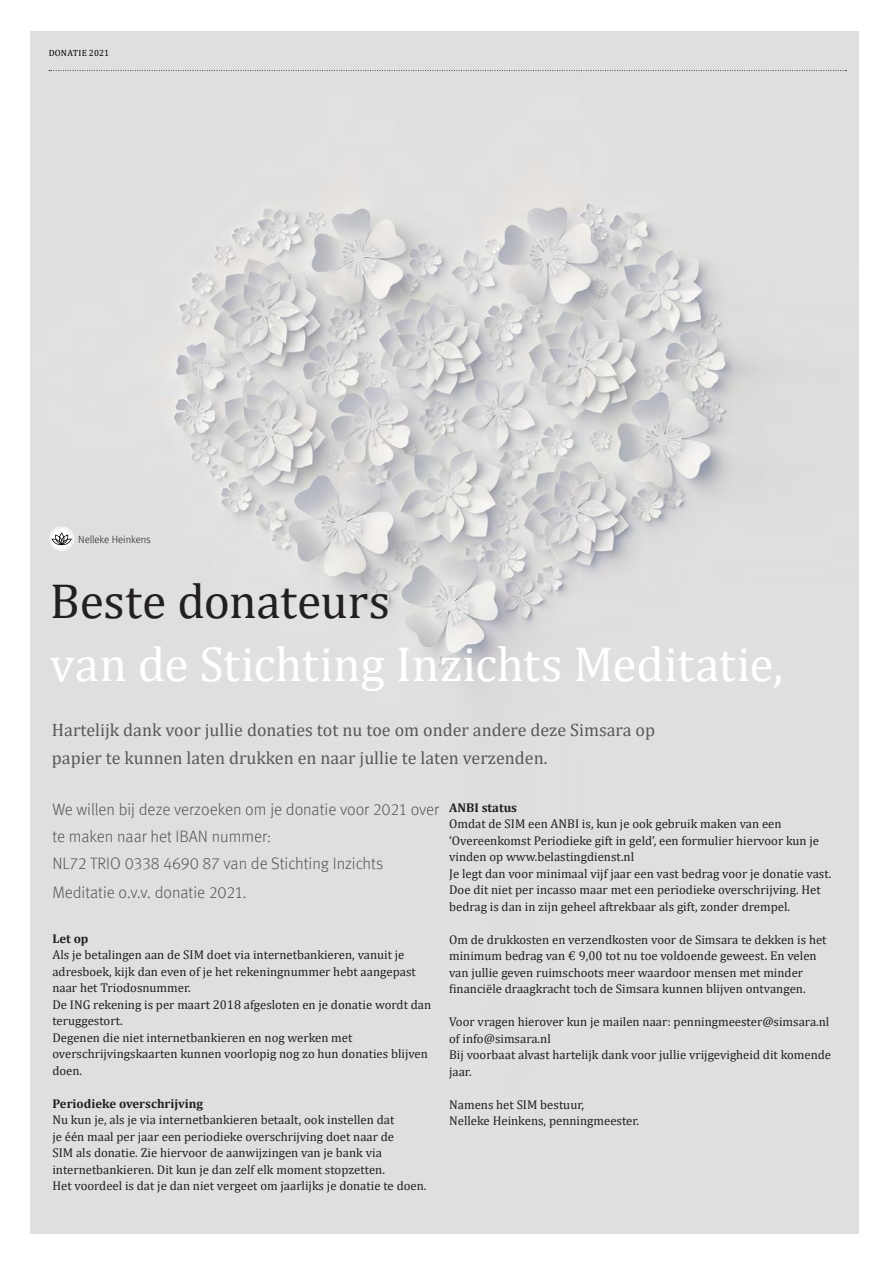
<style>
.page{position:relative;width:893px;height:1263px;background:#fff}
.page>*{position:absolute;margin:0;border:0;box-sizing:border-box;transform-origin:0 0}
.t1{font:49.5px "Cambria";letter-spacing:-.005em;color:#fff}
.t2{font:49.5px "Cambria";letter-spacing:-.005em;color:#231f20}
.t3{font:18px/28.5px "Cambria";color:#57585a}
.t4{font:16.5px/27px "Meta Light LF";color:#57585a}
.t5{font:12.75px/16.5px "Cambria";color:#231f20}
.t6{font:700 12.75px "Cambria";color:#231f20}
.t7{font:300 10.5px "Meta";color:#231f20}
.t8{font:9px "Cambria";letter-spacing:.015em;color:#000}
</style>
<div class="page">
<img style="left:31px;top:31px;width:827px;height:1203px">
<svg style="left:49px;top:70px;width:797px;height:1px"></svg>
<div style="left:51px;top:528px;width:21px;height:21px;background:#fff;border-radius:50%"></div>
<div style="left:50px;top:527px;width:24px;height:24px;border:1px solid #fff;border-radius:50%"></div>
<svg style="left:52px;top:533px;width:20px;height:12px"></svg>
<p class="t8" style="left:49px;top:48px;width:62px">DONATIE 2021</p>
<p class="t7" style="left:78px;top:534px;width:74px">Nelleke Heinkens</p>
<p class="t2" style="left:50px;top:572px;width:342px">Beste donateurs</p>
<p class="t1" style="left:50px;top:635px;width:735px">van de Stichting Inzichts Meditatie,</p>
<p class="t3" style="left:52px;top:715px;width:605px">Hartelijk dank voor jullie donaties tot nu toe om onder andere deze Simsara op papier te kunnen laten drukken en naar jullie te laten verzenden.</p>
<p class="t4" style="left:52px;top:796px;width:388px">We willen bij deze verzoeken om je donatie voor 2021 over te maken naar het IBAN nummer:</p>
<p class="t4" style="left:52px;top:849px;width:332px;line-height:28.5px">NL72 TRIO 0338 4690 87 van de Stichting Inzichts<br>Meditatie o.v.v. donatie 2021.</p>
<p class="t6" style="left:52px;top:929px;width:38px">Let op</p>
<p class="t5" style="left:52px;top:946px;width:365px">Als je betalingen aan de SIM doet via internetbankieren, vanuit je adresboek, kijk dan even of je het rekeningnummer hebt aangepast naar het Triodosnummer.</p>
<p class="t5" style="left:52px;top:996px;width:380px">De ING rekening is per maart 2018 afgesloten en je donatie wordt dan teruggestort.</p>
<p class="t5" style="left:52px;top:1029px;width:377px">Degenen die niet internetbankieren en nog werken met overschrijvingskaarten kunnen voorlopig nog zo hun donaties blijven doen.</p>
<p class="t6" style="left:52px;top:1094px;width:152px">Periodieke overschrijving</p>
<p class="t5" style="left:52px;top:1111px;width:343px">Nu kun je, als je via internetbankieren betaalt, ook instellen dat je één maal per jaar een periodieke overschrijving doet naar de SIM als donatie. Zie hiervoor de aanwijzingen van je bank via internetbankieren. Dit kun je dan zelf elk moment stopzetten.</p>
<p class="t5" style="left:52px;top:1177px;width:376px">Het voordeel is dat je dan niet vergeet om jaarlijks je donatie te doen.</p>
<p class="t6" style="left:449px;top:798px;width:69px">ANBI status</p>
<p class="t5" style="left:449px;top:816px;width:372px">Omdat de SIM een ANBI is, kun je ook gebruik maken van een ‘Overeenkomst Periodieke gift in geld’, een formulier hiervoor kun je vinden op www.belastingdienst.nl</p>
<p class="t5" style="left:449px;top:865px;width:384px">Je legt dan voor minimaal vijf jaar een vast bedrag voor je donatie vast.<br>Doe dit niet per incasso maar met een periodieke overschrijving. Het bedrag is dan in zijn geheel aftrekbaar als gift, zonder drempel.</p>
<p class="t5" style="left:449px;top:931px;width:379px">Om de drukkosten en verzendkosten voor de Simsara te dekken is het minimum bedrag van € 9,00 tot nu toe voldoende geweest. En velen van jullie geven ruimschoots meer waardoor mensen met minder financiële draagkracht toch de Simsara kunnen blijven ontvangen.</p>
<p class="t5" style="left:449px;top:1014px;width:382px">Voor vragen hierover kun je mailen naar: penningmeester@simsara.nl of info@simsara.nl</p>
<p class="t5" style="left:449px;top:1047px;width:383px">Bij voorbaat alvast hartelijk dank voor jullie vrijgevigheid dit komende jaar.</p>
<p class="t5" style="left:449px;top:1096px;width:136px">Namens het SIM bestuur,</p>
<p class="t5" style="left:449px;top:1113px;width:191px">Nelleke Heinkens, penningmeester.</p>
</div>
